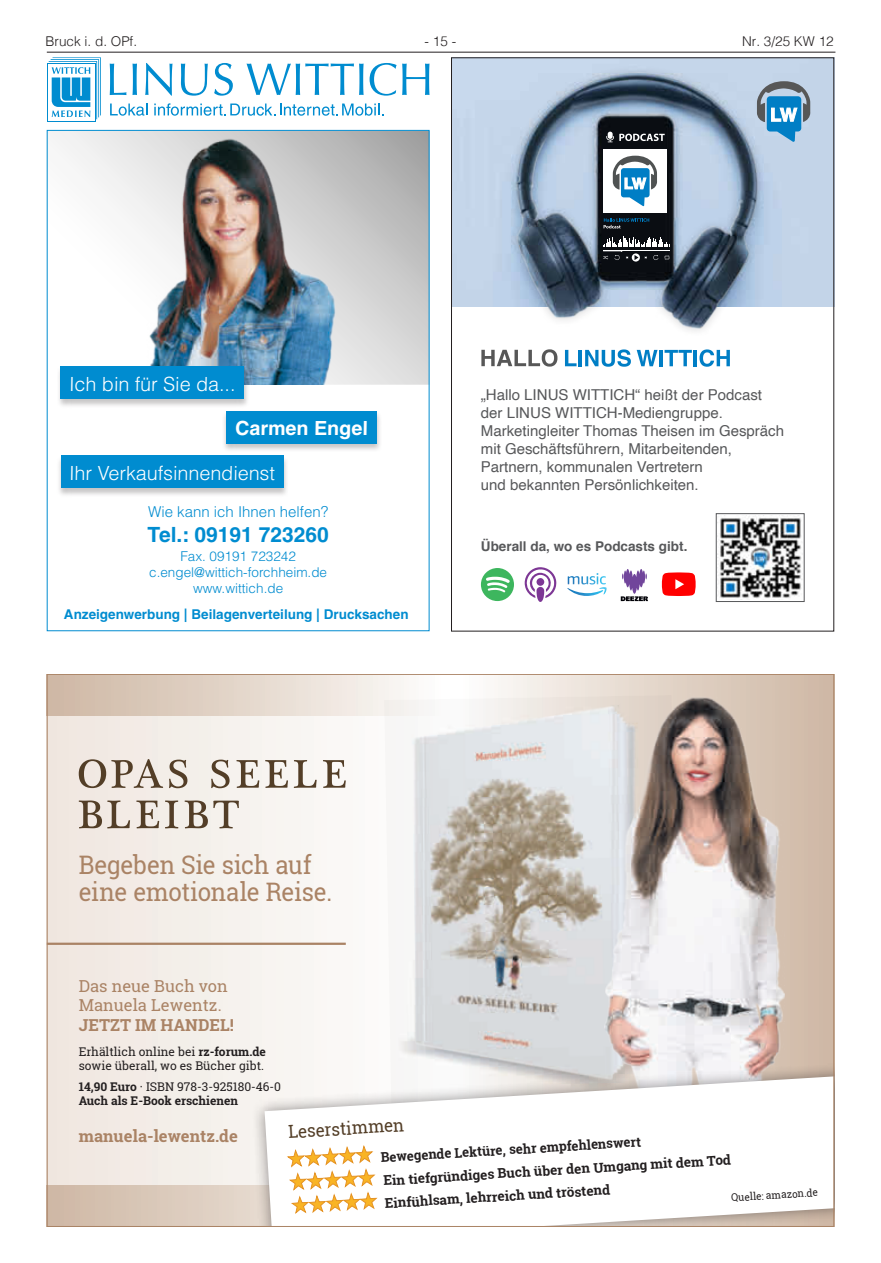
<style>
.page{position:relative;width:881px;height:1263px;background:#fff}
.page>*{position:absolute;margin:0;border:0;box-sizing:border-box;transform-origin:0 0}
.t1{font:25.5px/27px "Roboto Slab";letter-spacing:-.01em;color:#aa8365;scale:.94 1}
.t2{font:700 21px "Helvetica LT";color:#008cd0}
.t3{font:300 19.5px "Helvetica LT";color:#fff}
.t4{font:700 19.5px "Helvetica LT";color:#fff}
.t5{font:18px "Roboto Slab";color:#533e27;scale:.94 1}
.t6{font:700 16.5px "Roboto Slab";color:#aa8365}
.t7{font:16.5px/19.5px "Roboto Slab";color:#aa8365}
.t8{font:15px/18px "Helvetica";color:#57585a}
.t9{font:300 15px "Helvetica LT";color:#008cd0}
.t10{font:700 13.5px/23.1px "Roboto Slab";color:#231f20}
.t11{font:300 13.5px/16.2px "Helvetica LT";color:#008cd0;text-align:center}
.t12{font:700 13.5px "Helvetica LT";color:#008cd0}
.t13{font:300 13.5px "Helvetica";color:#231f20}
.t14{font:700 13.5px "Helvetica";color:#57585a}
.t15{font:12px/14.4px "Roboto Slab";color:#231f20}
.t16{font:700 12px/14.4px "Roboto Slab";color:#231f20}
.t17{font:10.5px "Roboto Slab";color:#231f20;scale:.94 1}
.s1{font-weight:700}
.s2{font-weight:400}
</style>
<div class="page">
<hr style="left:47px;top:52px;width:788px;height:1px;background:#231f20">
<div style="left:462px;top:674px;width:371px;height:553px;background:linear-gradient(to right,#fdfcfb,#cdb6a2)"></div>
<div style="left:47px;top:674px;width:393px;height:553px;background:linear-gradient(to right,#ceb7a3,#fdfbfa)"></div>
<svg style="left:49px;top:716px;width:335px;height:468px"></svg>
<div style="left:384px;top:695px;width:8px;height:365px;background:#f7f6f5"></div>
<img style="left:392px;top:695px;width:212px;height:365px">
<img style="left:604px;top:692px;width:179px;height:368px">
<svg style="left:79px;top:759px;width:108px;height:29px;background:#c2b7ac"></svg>
<svg style="left:211px;top:760px;width:134px;height:28px"></svg>
<svg style="left:79px;top:800px;width:160px;height:28px;background:#c2b8ad"></svg>
<hr style="left:47px;top:943px;width:298px;height:2px;background:#aa8365">
<div style="left:250px;top:1060px;width:583px;height:167px;background:#231f20;opacity:.5"></div>
<svg style="left:264px;top:1076px;width:567px;height:149px"></svg>
<svg style="left:287px;top:1146px;width:90px;height:68px"></svg>
<svg style="left:49px;top:132px;width:378px;height:253px"></svg>
<div style="left:222px;top:411px;width:160px;height:42px;background:#231f20;opacity:.26"></div>
<div style="left:226px;top:411px;width:151px;height:33px;background:#008cd0"></div>
<div style="left:56px;top:455px;width:232px;height:42px;background:#231f20;opacity:.26"></div>
<div style="left:61px;top:456px;width:222px;height:32px;background:#008cd0"></div>
<svg style="left:110px;top:64px;width:16px;height:31px"></svg>
<svg style="left:132px;top:64px;width:5px;height:31px"></svg>
<svg style="left:145px;top:63px;width:27px;height:33px"></svg>
<svg style="left:181px;top:64px;width:27px;height:32px"></svg>
<svg style="left:214px;top:63px;width:19px;height:33px"></svg>
<svg style="left:246px;top:64px;width:117px;height:31px"></svg>
<svg style="left:369px;top:63px;width:27px;height:33px"></svg>
<svg style="left:402px;top:64px;width:27px;height:31px"></svg>
<svg style="left:47px;top:63px;width:2px;height:58px"></svg>
<div style="left:48px;top:64px;width:46px;height:56px;background:#fff"></div>
<svg style="left:49px;top:57px;width:52px;height:62px"></svg>
<svg style="left:110px;top:104px;width:37px;height:12px"></svg>
<svg style="left:154px;top:103px;width:229px;height:13px"></svg>
<img style="left:68px;top:135px;width:319px;height:250px">
<div style="left:56px;top:366px;width:193px;height:42px;background:#231f20;opacity:.26"></div>
<div style="left:61px;top:367px;width:183px;height:32px;background:#008cd0"></div>
<img style="left:453px;top:59px;width:378px;height:272px">
<svg style="left:603px;top:236px;width:66px;height:26px"></svg>
<div style="left:603px;top:149px;width:63px;height:63px;background:#fff"></div>
<svg style="left:606px;top:132px;width:58px;height:10px"></svg>
<svg style="left:603px;top:218px;width:46px;height:10px"></svg>
<svg style="left:612px;top:156px;width:44px;height:50px"></svg>
<svg style="left:756px;top:81px;width:54px;height:61px;background:#73a3c2"></svg>
<img style="left:717px;top:515px;width:84px;height:85px">
<div style="left:715px;top:513px;width:89px;height:89px;border:1px solid #57585a"></div>
<div style="left:567px;top:573px;width:39px;height:23px;background:linear-gradient(to right,#fff,#fff)"></div>
<img style="left:567px;top:573px;width:38px;height:11px">
<img style="left:567px;top:587px;width:39px;height:9px">
<svg style="left:524px;top:567px;width:33px;height:35px"></svg>
<svg style="left:620px;top:569px;width:28px;height:32px"></svg>
<svg style="left:480px;top:568px;width:34px;height:33px"></svg>
<svg style="left:661px;top:572px;width:34px;height:24px"></svg>
<svg style="left:481px;top:349px;width:76px;height:18px"></svg>
<svg style="left:565px;top:350px;width:11px;height:16px"></svg>
<hr style="left:578px;top:350px;width:4px;height:16px;background:#007ec5">
<svg style="left:585px;top:349px;width:45px;height:18px"></svg>
<svg style="left:636px;top:350px;width:21px;height:16px"></svg>
<hr style="left:659px;top:350px;width:3px;height:16px;background:#007ec5">
<svg style="left:664px;top:350px;width:27px;height:16px"></svg>
<hr style="left:693px;top:350px;width:3px;height:16px;background:#007ec5">
<svg style="left:699px;top:349px;width:30px;height:18px"></svg>
<p class="t13" style="left:45px;top:30px;width:93px">Bruck i. d. OPf.</p>
<p class="t13" style="left:424px;top:30px;width:33px">- 15 -</p>
<p class="t13" style="left:741px;top:30px;width:93px">Nr. 3/25 KW 12</p>
<h3 class="t3" style="left:69px;top:371px;width:168px">Ich bin für Sie da...</h3>
<h3 class="t4" style="left:235px;top:416px;width:134px">Carmen Engel</h3>
<h3 class="t3" style="left:69px;top:461px;width:208px">Ihr Verkaufsinnendienst</h3>
<p class="t9" style="left:148px;top:502px;width:181px">Wie kann ich Ihnen helfen?</p>
<h2 class="t2" style="left:147px;top:522px;width:183px">Tel.: 09191 723260</h2>
<p class="t11" style="left:149px;top:548px;width:179px">Fax. 09191 723242 c.engel@wittich-forchheim.de www.wittich.de</p>
<p class="t12" style="left:64px;top:606px;width:346px">Anzeigenwerbung | Beilagenverteilung | Drucksachen</p>
<p class="t8" style="left:480px;top:386px;width:304px">„Hallo LINUS WITTICH“ heißt der Podcast der LINUS WITTICH-Mediengruppe.<br>Marketingleiter Thomas Theisen im Gespräch mit Geschäftsführern, Mitarbeitenden, Partnern, kommunalen Vertretern<br>und bekannten Persönlichkeiten.</p>
<p class="t14" style="left:480px;top:536px;width:208px">Überall da, wo es Podcasts gibt.</p>
<h1 class="t1" style="left:79px;top:851px;width:271px">Begeben Sie sich auf eine emotionale Reise.</h1>
<p class="t7" style="left:79px;top:976px;width:150px">Das neue Buch von<br>Manuela Lewentz.</p>
<p class="t6" style="left:79px;top:1013px;width:156px">JETZT IM HANDEL!</p>
<p class="t15" style="left:79px;top:1044px;width:189px">Erhältlich online bei <span class="s1">rz-forum.de </span>sowie überall, wo es Bücher gibt.</p>
<p class="t16" style="left:79px;top:1079px;width:204px">14,90 Euro <span class="s2">· ISBN 978-3-925180-46-0<br></span>Auch als E-Book erschienen</p>
<p class="t6" style="left:79px;top:1124px;width:160px">manuela-lewentz.de</p>
<p class="t5" style="left:287px;top:1119px;width:125px;rotate:-3deg">Leserstimmen</p>
<p class="t10" style="left:380px;top:1147px;width:262px;rotate:-4deg">Bewegende Lektüre, sehr empfehlenswert</p>
<p class="t10" style="left:383px;top:1167px;width:349px;rotate:-3deg">Ein tiefgründiges Buch über den Umgang mit dem Tod<br>Einfühlsam, lehrreich und tröstend</p>
<p class="t17" style="left:730px;top:1191px;width:94px;rotate:-4deg">Quelle: amazon.de</p>
</div>
